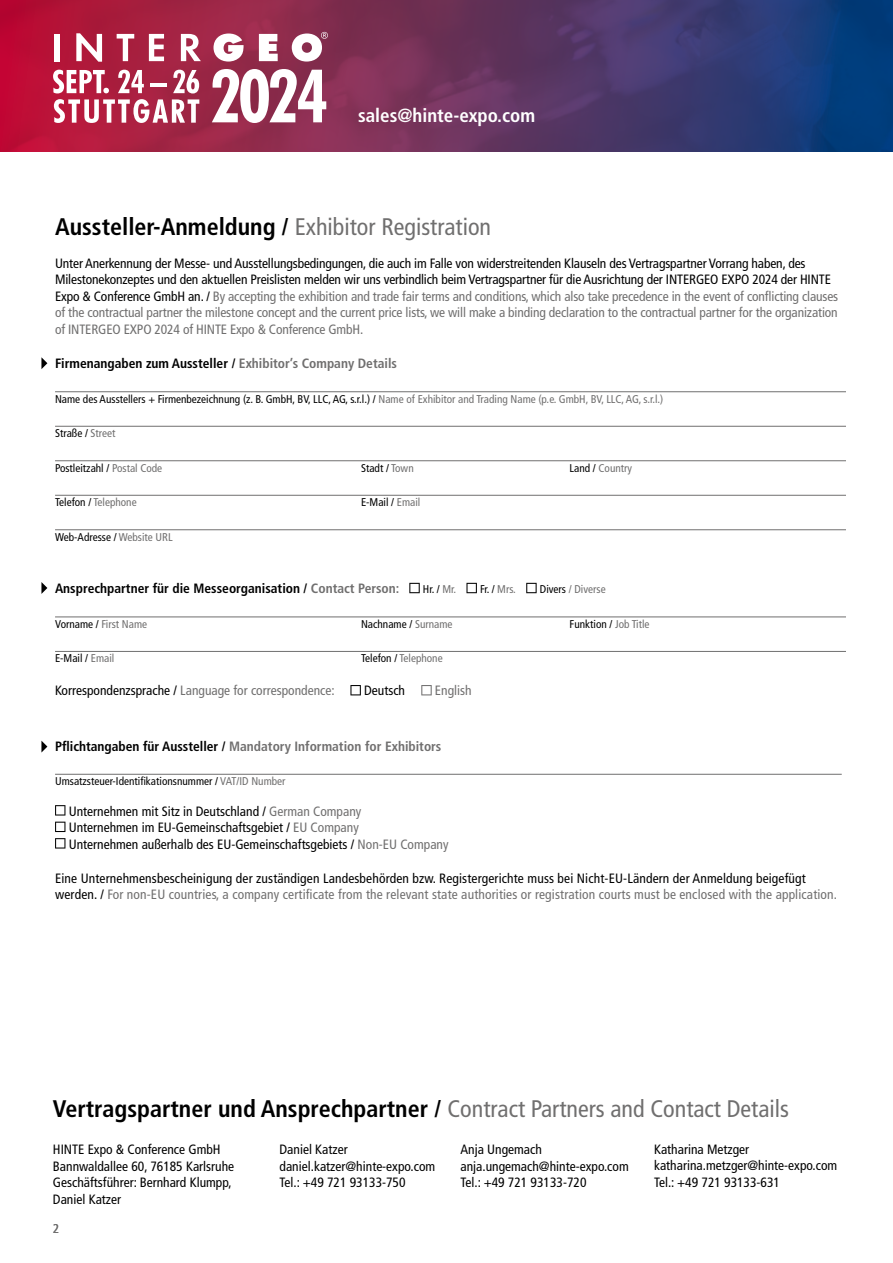
<style>
.page{position:relative;width:893px;height:1263px;background:#fff}
.page>*{position:absolute;margin:0;border:0;box-sizing:border-box;transform-origin:0 0}
.t1{font:700 condensed 24px "Frutiger LT Std";color:#000}
.t2{font:700 condensed 18.9px "Frutiger LT Std";color:#fff}
.t3{font:condensed 13.5px/16.5px "Frutiger LT Std";color:#000}
.t4{font:condensed 13.5px/16.5px "Frutiger LT Std";letter-spacing:-.01em;color:#706f6f}
.t5{font:700 condensed 13.5px "Frutiger LT Std";color:#000}
.t6{font:700 condensed 13.5px "Frutiger LT Std";color:#706f6f}
.t7{font:condensed 12.75px "Frutiger LT Std";color:#706f6f}
.t8{font:condensed 11.25px "Frutiger LT Std";color:#000}
.t9{font:condensed 11.25px "Frutiger LT Std";color:#706f6f}
.s1{font-weight:400;color:#706f6f}
.s2{color:#000}
.s3{color:#706f6f}
</style>
<div class="page">
<img style="left:0;top:0;width:893px;height:152px">
<div style="left:55px;top:34px;width:5px;height:27px;background:#fff"></div>
<svg style="left:76px;top:33px;width:26px;height:29px"></svg>
<svg style="left:117px;top:34px;width:17px;height:27px"></svg>
<svg style="left:149px;top:34px;width:15px;height:27px"></svg>
<svg style="left:181px;top:34px;width:20px;height:27px"></svg>
<svg style="left:213px;top:34px;width:31px;height:28px"></svg>
<svg style="left:259px;top:34px;width:19px;height:27px"></svg>
<svg style="left:292px;top:32px;width:36px;height:30px"></svg>
<svg style="left:212px;top:69px;width:114px;height:54px"></svg>
<svg style="left:53px;top:70px;width:56px;height:23px"></svg>
<svg style="left:118px;top:70px;width:26px;height:23px"></svg>
<hr style="left:150px;top:83px;width:17px;height:4px;background:#fff">
<svg style="left:173px;top:70px;width:26px;height:23px"></svg>
<svg style="left:54px;top:99px;width:145px;height:24px"></svg>
<hr style="left:55px;top:391px;width:791px;height:1px;background:#706f6f">
<hr style="left:55px;top:426px;width:791px;height:1px;background:#706f6f">
<hr style="left:55px;top:460px;width:791px;height:1px;background:#706f6f">
<hr style="left:55px;top:495px;width:791px;height:1px;background:#706f6f">
<hr style="left:55px;top:529px;width:791px;height:1px;background:#706f6f">
<svg style="left:41px;top:357px;width:6px;height:12px"></svg>
<hr style="left:55px;top:616px;width:791px;height:1px;background:#706f6f">
<hr style="left:55px;top:651px;width:791px;height:1px;background:#706f6f">
<svg style="left:350px;top:685px;width:11px;height:10px"></svg>
<svg style="left:421px;top:685px;width:11px;height:10px"></svg>
<svg style="left:41px;top:582px;width:6px;height:12px"></svg>
<svg style="left:55px;top:805px;width:10px;height:10px"></svg>
<svg style="left:55px;top:822px;width:10px;height:10px"></svg>
<svg style="left:55px;top:838px;width:10px;height:10px"></svg>
<hr style="left:55px;top:774px;width:787px;height:1px;background:#706f6f">
<svg style="left:41px;top:741px;width:6px;height:11px"></svg>
<svg style="left:409px;top:583px;width:11px;height:10px"></svg>
<svg style="left:466px;top:583px;width:11px;height:10px"></svg>
<svg style="left:526px;top:583px;width:11px;height:10px"></svg>
<h2 class="t2" style="left:358px;top:104px;width:179px">sales@hinte-expo.com</h2>
<h1 class="t1" style="left:55px;top:212px;width:438px">Aussteller-Anmeldung / <span class="s1">Exhibitor Registration</span></h1>
<p class="t4" style="left:55px;top:255px;width:785px"><span class="s2">Unter Anerkennung der Messe- und Ausstellungsbedingungen, die auch im Falle von widerstreitenden Klauseln des Vertragspartner Vorrang haben, des Milestonekonzeptes und den aktuellen Preislisten melden wir uns verbindlich beim Vertragspartner für die Ausrichtung der INTERGEO EXPO 2024 der HINTE Expo &amp; Conference GmbH an. /</span> By accepting the exhibition and trade fair terms and conditions, which also take precedence in the event of conflicting clauses of the contractual partner the milestone concept and the current price lists, we will make a binding declaration to the contractual partner for the organization of INTERGEO EXPO 2024 of HINTE Expo &amp; Conference GmbH.</p>
<p class="t5" style="left:55px;top:356px;width:343px">Firmenangaben zum Aussteller / <span class="s3">Exhibitor’s Company Details</span></p>
<p class="t8" style="left:55px;top:392px;width:610px">Name des Ausstellers + Firmenbezeichnung (z. B. GmbH, BV, LLC, AG, s.r.l.) / <span class="s3">Name of Exhibitor and Trading Name (p.e. GmbH, BV, LLC, AG, s.r.l.)</span></p>
<p class="t8" style="left:55px;top:427px;width:62px">Straße / <span class="s3">Street</span></p>
<p class="t8" style="left:55px;top:461px;width:109px">Postleitzahl / <span class="s3">Postal Code</span></p>
<p class="t8" style="left:361px;top:461px;width:54px">Stadt / <span class="s3">Town</span></p>
<p class="t9" style="left:570px;top:461px;width:64px"><span class="s2">Land /</span> Country</p>
<p class="t9" style="left:55px;top:496px;width:83px"><span class="s2">Telefon /</span> Telephone</p>
<p class="t8" style="left:361px;top:496px;width:61px">E-Mail / <span class="s3">Email</span></p>
<p class="t8" style="left:55px;top:530px;width:119px">Web-Adresse / <span class="s3">Website URL</span></p>
<p class="t5" style="left:55px;top:581px;width:346px">Ansprechpartner für die Messeorganisation / <span class="s3">Contact Person:</span></p>
<p class="t9" style="left:55px;top:617px;width:94px"><span class="s2">Vorname /</span> First Name</p>
<p class="t8" style="left:361px;top:617px;width:93px">Nachname / <span class="s3">Surname</span></p>
<p class="t8" style="left:570px;top:617px;width:81px">Funktion / <span class="s3">Job Title</span></p>
<p class="t8" style="left:55px;top:652px;width:61px">E-Mail / <span class="s3">Email</span></p>
<p class="t9" style="left:361px;top:652px;width:83px"><span class="s2">Telefon /</span> Telephone</p>
<p class="t4" style="left:55px;top:683px;width:281px"><span class="s2">Korrespondenzsprache /</span> Language for correspondence:</p>
<p class="t3" style="left:364px;top:683px;width:42px">Deutsch</p>
<p class="t4" style="left:435px;top:683px;width:38px">English</p>
<p class="t8" style="left:423px;top:583px;width:35px">Hr. / <span class="s3">Mr.</span></p>
<p class="t8" style="left:480px;top:583px;width:37px">Fr. / <span class="s3">Mrs.</span></p>
<p class="t9" style="left:540px;top:583px;width:67px"><span class="s2">Divers</span> / Diverse</p>
<p class="t6" style="left:55px;top:738px;width:388px"><span class="s2">Pflichtangaben für Aussteller /</span> Mandatory Information for Exhibitors</p>
<p class="t8" style="left:55px;top:775px;width:232px">Umsatzsteuer-Identifikationsnummer / <span class="s3">VAT/ID Number</span></p>
<p class="t3" style="left:69px;top:803px;width:381px">Unternehmen mit Sitz in Deutschland / <span class="s3">German Company<br></span>Unternehmen im EU-Gemeinschaftsgebiet / <span class="s3">EU Company<br></span>Unternehmen außerhalb des EU-Gemeinschaftsgebiets / <span class="s3">Non-EU Company</span></p>
<p class="t3" style="left:55px;top:870px;width:784px">Eine Unternehmensbescheinigung der zuständigen Landesbehörden bzw. Registergerichte muss bei Nicht-EU-Ländern der Anmeldung beigefügt werden. / <span class="s3">For non-EU countries, a company certificate from the relevant state authorities or registration courts must be enclosed with the application.</span></p>
<h1 class="t1" style="left:53px;top:1095px;width:738px">Vertragspartner und Ansprechpartner / <span class="s1">Contract Partners and Contact Details</span></h1>
<p class="t3" style="left:280px;top:1141px;width:157px">Daniel Katzer daniel.katzer@hinte-expo.com<br>Tel.: +49 721 93133-750</p>
<p class="t3" style="left:460px;top:1141px;width:170px">Anja Ungemach anja.ungemach@hinte-expo.com<br>Tel.: +49 721 93133-720</p>
<p class="t3" style="left:654px;top:1141px;width:185px">Katharina Metzger katharina.metzger@hinte-expo.com<br>Tel.: +49 721 93133-631</p>
<p class="t3" style="left:53px;top:1141px;width:183px">HINTE Expo &amp; Conference GmbH<br>Bannwaldallee 60, 76185 Karlsruhe<br>Geschäftsführer: Bernhard Klumpp,<br>Daniel Katzer</p>
<p class="t7" style="left:53px;top:1221px;width:8px">2</p>
</div>
